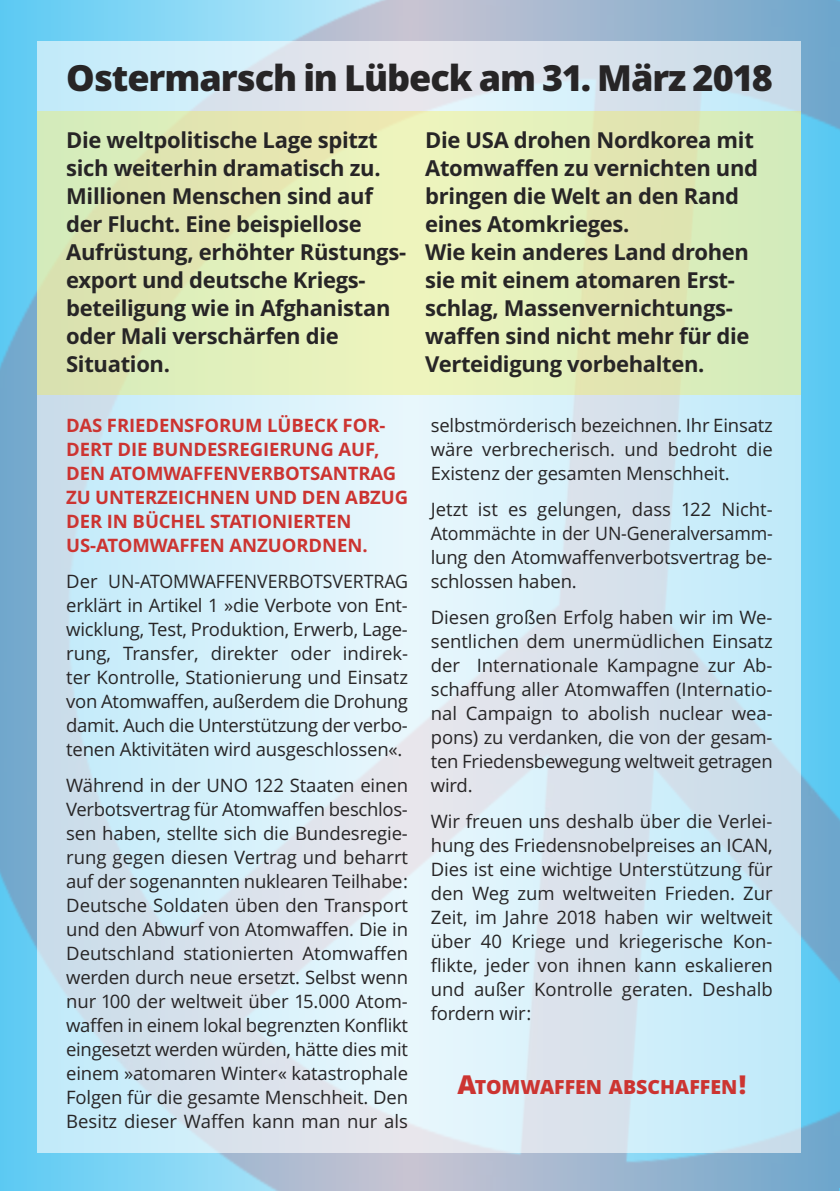
<style>
.page{position:relative;width:840px;height:1191px;background:#fff}
.page>*{position:absolute;margin:0;border:0;box-sizing:border-box;transform-origin:0 0}
.t1{font:800 36px "Open Sans";letter-spacing:-.03em;color:#272526}
.t2{font:700 22px/28px "Open Sans";letter-spacing:-.015em;color:#272526}
.t3{font:800 19.6px "Open Sans";color:#cc3431}
.t4{font:18.4px/24px "Open Sans";letter-spacing:-.01em;color:#272526;text-align:justify}
.t5{font:700 18.4px/24px "Open Sans";letter-spacing:-.005em;color:#cc3431}
.s1{font-size:26px}
</style>
<div class="page">
<img style="left:0;top:0;width:839px;height:1191px">
<div style="left:38px;top:41px;width:762px;height:1112px;background:#fefefe;opacity:.6"></div>
<div style="left:38px;top:111px;width:762px;height:283px;background:#fff029;opacity:.3"></div>
<h1 class="t1" style="left:66px;top:58px;width:707px">Ostermarsch in Lübeck am 31. März 2018</h1>
<p class="t2" style="left:66px;top:126px;width:341px">Die weltpolitische Lage spitzt sich weiterhin dramatisch zu.<br>Millionen Menschen sind auf der Flucht. Eine beispiellose<br>Aufrüstung, erhöhter Rüstungs&shy;export und deutsche Kriegs&shy;beteiligung wie in Afghanistan oder Mali verschärfen die<br>Situation.</p>
<p class="t2" style="left:425px;top:126px;width:334px">Die USA drohen Nordkorea mit<br>Atomwaffen zu vernichten und bringen die Welt an den Rand eines Atomkrieges.<br>Wie kein anderes Land drohen sie mit einem atomaren Erst&shy;schlag, Massenvernichtungs&shy;waffen sind nicht mehr für die<br>Verteidigung vorbehalten.</p>
<p class="t5" style="left:66px;top:414px;width:343px">DAS FRIEDENSFORUM LÜBECK FOR-<br>DERT DIE BUNDESREGIERUNG AUF,<br>DEN ATOMWAFFENVERBOTSANTRAG<br>ZU UNTERZEICHNEN UND DEN ABZUG<br>DER IN BÜCHEL STATIONIERTEN<br>US-ATOMWAFFEN ANZUORDNEN.</p>
<p class="t4" style="left:66px;top:570px;width:343px">Der UN-ATOMWAFFENVERBOTSVERTRAG erklärt in Artikel 1 »die Verbote von Ent&shy;wicklung, Test, Produktion, Erwerb, Lage&shy;rung, Transfer, direkter oder indirek&shy;ter Kontrolle, Stationierung und Einsatz von Atomwaffen, außerdem die Drohung damit. Auch die Unterstützung der verbo&shy;tenen Aktivitäten wird ausgeschlossen«.</p>
<p class="t4" style="left:66px;top:774px;width:343px">Während in der UNO 122 Staaten einen Verbotsvertrag für Atomwaffen beschlos&shy;sen haben, stellte sich die Bundesregie&shy;rung gegen diesen Vertrag und beharrt auf der sogenannten nuklearen Teilhabe:<br>Deutsche Soldaten üben den Transport und den Abwurf von Atomwaffen. Die in Deutschland stationierten Atomwaffen werden durch neue ersetzt. Selbst wenn nur 100 der weltweit über 15.000 Atom&shy;waffen in einem lokal begrenzten Konflikt eingesetzt werden würden, hätte dies mit einem »atomaren Winter« katastrophale Folgen für die gesamte Menschheit. Den Besitz dieser Waffen kann man nur als</p>
<p class="t4" style="left:430px;top:414px;width:343px">selbstmörderisch bezeichnen. Ihr Einsatz wäre verbrecherisch. und bedroht die Existenz der gesamten Menschheit.</p>
<p class="t4" style="left:430px;top:498px;width:343px">Jetzt ist es gelungen, dass 122 Nicht-Atommächte in der UN-Generalversamm&shy;lung den Atomwaffenverbotsvertrag be&shy;schlossen haben.</p>
<p class="t4" style="left:430px;top:606px;width:343px">Diesen großen Erfolg haben wir im We&shy;sentlichen dem unermüdlichen Einsatz der Internationale Kampagne zur Ab&shy;schaffung aller Atomwaffen (Internatio&shy;nal Campaign to abolish nuclear wea&shy;pons) zu verdanken, die von der gesam&shy;ten Friedensbewegung weltweit getragen wird.</p>
<p class="t4" style="left:430px;top:810px;width:343px">Wir freuen uns deshalb über die Verlei&shy;hung des Friedensnobelpreises an ICAN, Dies ist eine wichtige Unterstützung für den Weg zum weltweiten Frieden. Zur Zeit, im Jahre 2018 haben wir weltweit über 40 Kriege und kriegerische Kon&shy;flikte, jeder von ihnen kann eskalieren und außer Kontrolle geraten. Deshalb fordern wir:</p>
<p class="t3" style="left:457px;top:1076px;width:290px"><span class="s1">A</span>TOMWAFFEN ABSCHAFFEN<span class="s1">!</span></p>
</div>
